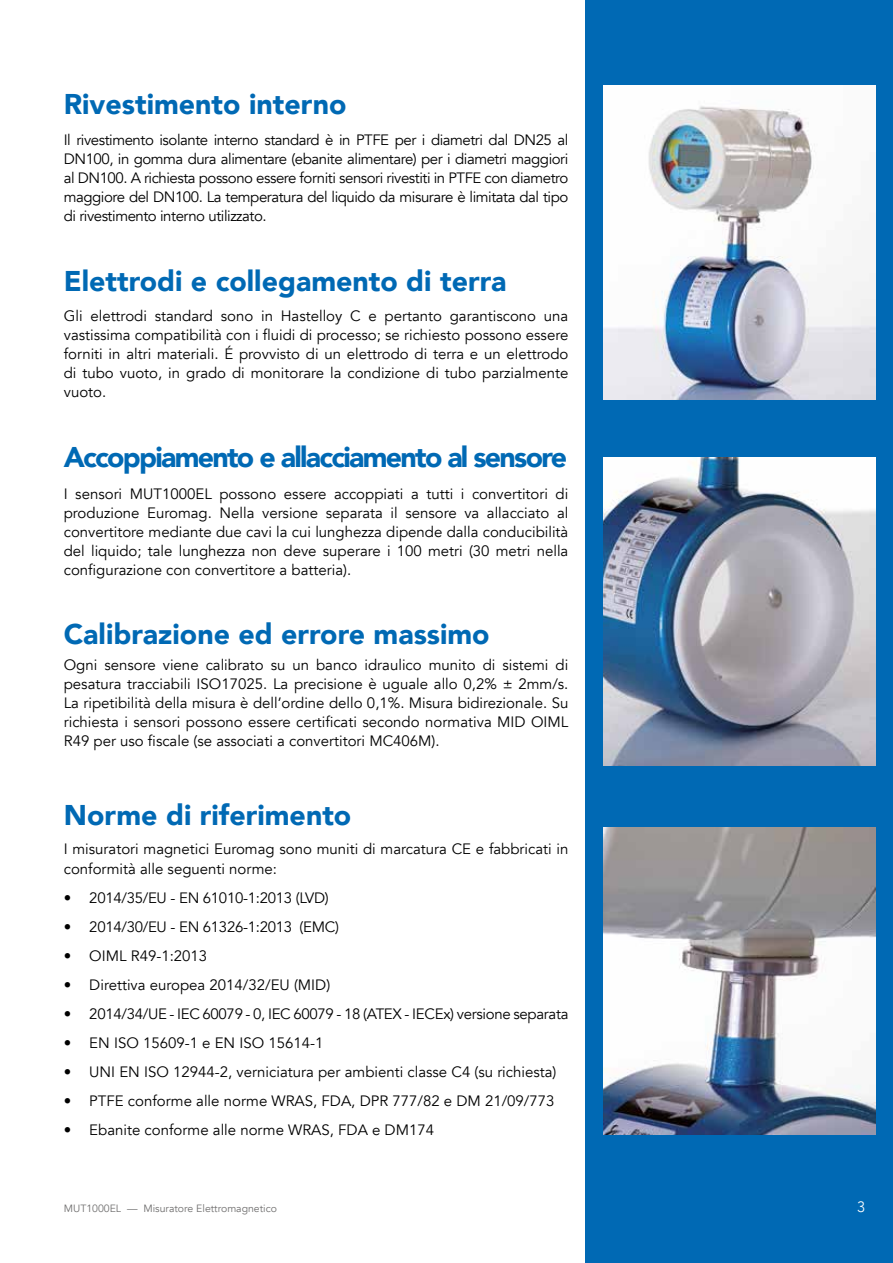
<style>
.page{position:relative;width:893px;height:1263px;background:#fff}
.page>*{position:absolute;margin:0;border:0;box-sizing:border-box;transform-origin:0 0}
.t1{font:900 28.5px "Avenir";color:#0069b4}
.t2{font:900 28.5px "Avenir";letter-spacing:-.06em;color:#0069b4}
.t3{font:15px/19px "Avenir";color:#000;text-align:justify}
.t4{font:15px "Avenir";letter-spacing:-.02em;color:#000}
.t5{font:300 15px "Avenir";color:#fff}
.t6{font:10.5px "Avenir";color:#706f6f}
</style>
<div class="page">
<div style="left:585px;top:0;width:308px;height:1263px;background:#0069b4"></div>
<img style="left:603px;top:827px;width:272px;height:308px">
<img style="left:603px;top:458px;width:272px;height:307px">
<img style="left:603px;top:85px;width:272px;height:314px">
<h1 class="t1" style="left:64px;top:79px;width:284px">Rivestimento interno</h1>
<p class="t3" style="left:64px;top:131px;width:506px">Il rivestimento isolante interno standard è in PTFE per i diametri dal DN25 al DN100, in gomma dura alimentare (ebanite alimentare) per i diametri maggiori al DN100. A richiesta possono essere forniti sensori rivestiti in PTFE con diametro maggiore del DN100. La temperatura del liquido da misurare è limitata dal tipo di rivestimento interno utilizzato.</p>
<h1 class="t1" style="left:64px;top:256px;width:444px">Elettrodi e collegamento di terra</h1>
<p class="t3" style="left:64px;top:307px;width:506px">Gli elettrodi standard sono in Hastelloy C e pertanto garantiscono una vastissima compatibilità con i fluidi di processo; se richiesto possono essere forniti in altri materiali. É provvisto di un elettrodo di terra e un elettrodo di tubo vuoto, in grado di monitorare la condizione di tubo parzialmente vuoto.</p>
<h1 class="t2" style="left:64px;top:432px;width:505px">Accoppiamento e allacciamento al sensore</h1>
<p class="t3" style="left:64px;top:484px;width:506px">I sensori MUT1000EL possono essere accoppiati a tutti i convertitori di produzione Euromag. Nella versione separata il sensore va allacciato al convertitore mediante due cavi la cui lunghezza dipende dalla conducibilità del liquido; tale lunghezza non deve superare i 100 metri (30 metri nella configurazione con convertitore a batteria).</p>
<h1 class="t1" style="left:64px;top:609px;width:427px">Calibrazione ed errore massimo</h1>
<p class="t3" style="left:64px;top:655px;width:506px">Ogni sensore viene calibrato su un banco idraulico munito di sistemi di pesatura tracciabili ISO17025. La precisione è uguale allo 0,2% ± 2mm/s.<br>La ripetibilità della misura è dell’ordine dello 0,1%. Misura bidirezionale. Su richiesta i sensori possono essere certificati secondo normativa MID OIML R49 per uso fiscale (se associati a convertitori MC406M).</p>
<h1 class="t1" style="left:64px;top:790px;width:289px">Norme di riferimento</h1>
<p class="t3" style="left:64px;top:838px;width:506px;line-height:20.5px">I misuratori magnetici Euromag sono muniti di marcatura CE e fabbricati in conformità alle seguenti norme:</p>
<p class="t4" style="left:64px;top:889px;width:266px">• 2014/35/EU - EN 61010-1:2013 (LVD)</p>
<p class="t4" style="left:64px;top:918px;width:277px">• 2014/30/EU - EN 61326-1:2013 (EMC)</p>
<p class="t3" style="left:64px;top:947px;width:145px">• OIML R49-1:2013</p>
<p class="t3" style="left:64px;top:976px;width:268px">• Direttiva europea 2014/32/EU (MID)</p>
<p class="t4" style="left:64px;top:1005px;width:506px">• 2014/34/UE - IEC 60079 - 0, IEC 60079 - 18 (ATEX - IECEx) versione separata</p>
<p class="t3" style="left:64px;top:1034px;width:261px">• EN ISO 15609-1 e EN ISO 15614-1</p>
<p class="t3" style="left:64px;top:1063px;width:494px">• UNI EN ISO 12944-2, verniciatura per ambienti classe C4 (su richiesta)</p>
<p class="t3" style="left:64px;top:1092px;width:492px">• PTFE conforme alle norme WRAS, FDA, DPR 777/82 e DM 21/09/773</p>
<p class="t3" style="left:64px;top:1121px;width:372px">• Ebanite conforme alle norme WRAS, FDA e DM174</p>
<p class="t6" style="left:64px;top:1202px;width:215px">MUT1000EL — Misuratore Elettromagnetico</p>
<p class="t5" style="left:857px;top:1198px;width:9px">3</p>
</div>
